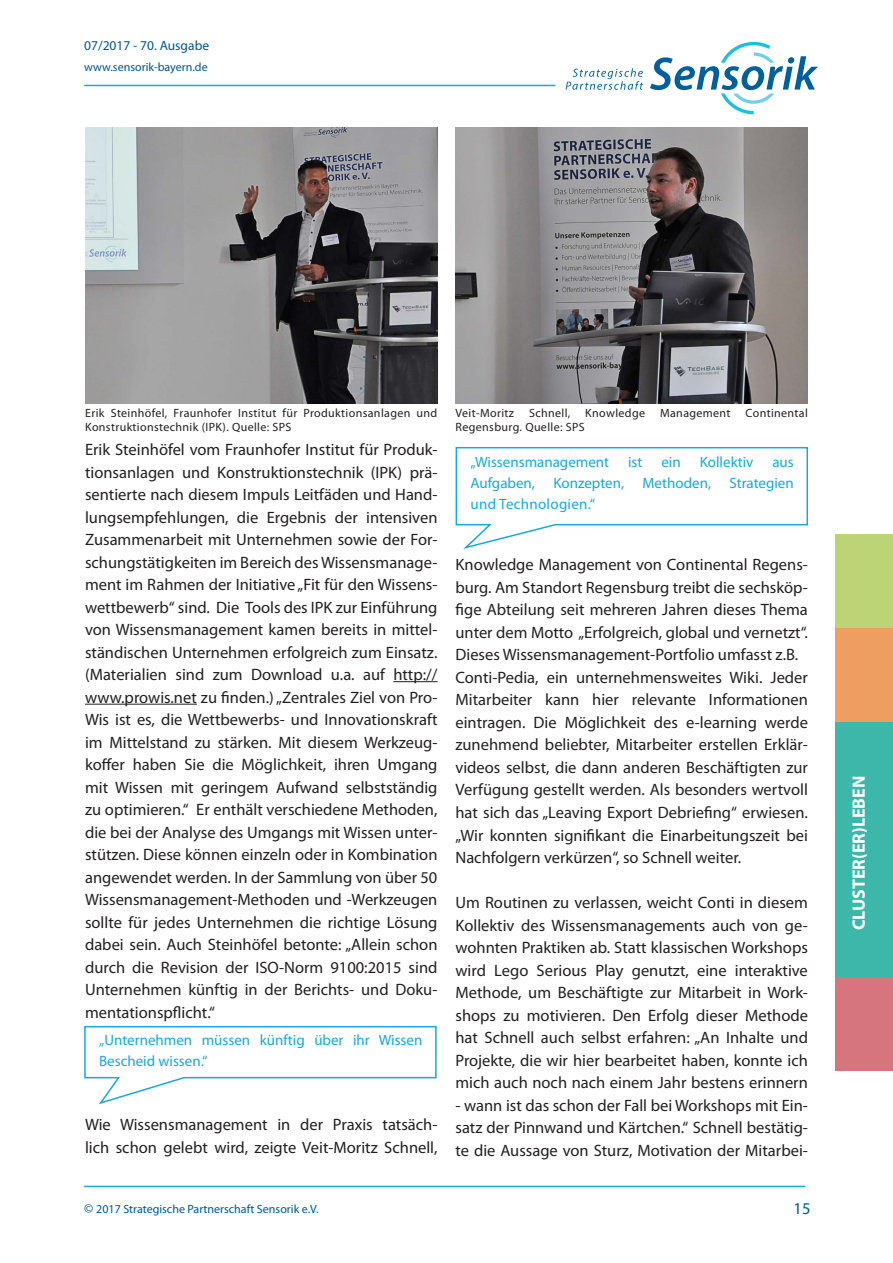
<style>
.page{position:relative;width:893px;height:1263px;background:#fff}
.page>*{position:absolute;margin:0;border:0;box-sizing:border-box;transform-origin:0 0}
.t1{font:700 18px "Myriad Pro";color:#fff}
.t2{font:16.5px/22.5px "Myriad Pro";color:#231f20;text-align:justify}
.t3{font:16.5px "Myriad Pro";color:#005595}
.t4{font:15px/21px "Myriad Pro";color:#16a8de}
.t5{font:13.5px "Myriad Pro";color:#005595}
.t6{font:12px/13.5px "Myriad Pro";letter-spacing:.03em;color:#231f20}
.t7{font:12px "Myriad Pro";color:#005595}
.s1{font-size:13.5px}
</style>
<div class="page">
<hr style="left:84px;top:85px;width:471px;height:1px;background:#16a8de">
<hr style="left:84px;top:1186px;width:721px;height:1px;background:#16a8de">
<div style="left:835px;top:722px;width:58px;height:255px;background:#3cb7a9"></div>
<div style="left:835px;top:534px;width:58px;height:94px;background:#bdd476"></div>
<div style="left:835px;top:628px;width:58px;height:94px;background:#ee9e61"></div>
<div style="left:835px;top:977px;width:58px;height:94px;background:#d6757d"></div>
<svg style="left:566px;top:68px;width:77px;height:22px"></svg>
<svg style="left:650px;top:42px;width:168px;height:72px"></svg>
<hr style="left:393px;top:681px;width:44px;height:1px;background:#231f20">
<hr style="left:85px;top:704px;width:112px;height:1px;background:#231f20">
<img style="left:85px;top:128px;width:352px;height:276px">
<svg style="left:84px;top:1025px;width:353px;height:80px"></svg>
<svg style="left:455px;top:446px;width:353px;height:103px"></svg>
<img style="left:455px;top:128px;width:353px;height:276px">
<p class="t5" style="left:84px;top:38px;width:126px">07/2017 - 70. Ausgabe</p>
<p class="t7" style="left:84px;top:60px;width:125px">www.sensorik-bayern.de</p>
<p class="t6" style="left:85px;top:407px;width:354px">Erik Steinhöfel, Fraunhofer Institut für Produktionsanlagen und<br>Konstruktionstechnik (IPK). Quelle: SPS</p>
<p class="t6" style="left:456px;top:407px;width:354px">Veit-Moritz Schnell, Knowledge Management Continental<br>Regensburg. Quelle: SPS</p>
<p class="t2" style="left:85px;top:438px;width:354px">Erik Steinhöfel vom Fraunhofer Institut für Produk&shy;tionsanlagen und Konstruktionstechnik (IPK) prä&shy;sentierte nach diesem Impuls Leitfäden und Hand&shy;lungsempfehlungen, die Ergebnis der intensiven Zusammenarbeit mit Unternehmen sowie der For&shy;schungstätigkeiten im Bereich des Wissensmanage&shy;ment im Rahmen der Initiative „Fit für den Wissens&shy;wettbewerb“ sind. Die Tools des IPK zur Einführung von Wissensmanagement kamen bereits in mittel&shy;ständischen Unternehmen erfolgreich zum Einsatz. (Materialien sind zum Download u.a. auf http:// www.prowis.net zu finden.) „Zentrales Ziel von Pro-Wis ist es, die Wettbewerbs- und Innovationskraft im Mittelstand zu stärken. Mit diesem Werkzeug&shy;koffer haben Sie die Möglichkeit, ihren Umgang mit Wissen mit geringem Aufwand selbstständig zu optimieren.“ Er enthält verschiedene Methoden, die bei der Analyse des Umgangs mit Wissen unter&shy;stützen. Diese können einzeln oder in Kombination angewendet werden. In der Sammlung von über 50<br>Wissensmanagement-Methoden und -Werkzeugen sollte für jedes Unternehmen die richtige Lösung dabei sein. Auch Steinhöfel betonte: „Allein schon durch die Revision der ISO-Norm 9100:2015 sind Unternehmen künftig in der Berichts- und Doku&shy;mentationspflicht.“</p>
<p class="t4" style="left:99px;top:1029px;width:325px">„Unternehmen müssen künftig über ihr Wissen<br>Bescheid wissen.“</p>
<p class="t2" style="left:85px;top:1114px;width:354px">Wie Wissensmanagement in der Praxis tatsäch&shy;lich schon gelebt wird, zeigte Veit-Moritz Schnell,</p>
<p class="t4" style="left:470px;top:451px;width:140px">„Wissensmanagement</p>
<p class="t4" style="left:628px;top:451px;width:16px">ist</p>
<p class="t4" style="left:661px;top:451px;width:21px">ein</p>
<p class="t4" style="left:700px;top:451px;width:55px">Kollektiv</p>
<p class="t4" style="left:470px;top:451px;width:325px;text-align:justify;text-indent:302px">aus Aufgaben, Konzepten, Methoden, Strategien und Technologien.“</p>
<p class="t2" style="left:455px;top:554px;width:354px;text-align:left">Knowledge Management von Continental Regens&shy;burg. Am Standort Regensburg treibt die sechsköp&shy;fige Abteilung seit mehreren Jahren dieses Thema unter dem Motto „Erfolgreich, global und vernetzt“.<br>Dieses Wissensmanagement-Portfolio umfasst z.B.<br>Conti-Pedia, ein unternehmensweites Wiki. Jeder Mitarbeiter kann hier relevante Informationen eintragen. Die Möglichkeit des e-learning werde zunehmend beliebter, Mitarbeiter erstellen Erklär&shy;videos selbst, die dann anderen Beschäftigten zur Verfügung gestellt werden. Als besonders wertvoll hat sich das „Leaving Export Debriefing“ erwiesen. „Wir konnten signifikant die Einarbeitungszeit bei Nachfolgern verkürzen“, so Schnell weiter.</p>
<p class="t2" style="left:455px;top:891px;width:354px">Um Routinen zu verlassen, weicht Conti in diesem Kollektiv des Wissensmanagements auch von ge&shy;wohnten Praktiken ab. Statt klassischen Workshops wird Lego Serious Play genutzt, eine interaktive Methode, um Beschäftigte zur Mitarbeit in Work&shy;shops zu motivieren. Den Erfolg dieser Methode hat Schnell auch selbst erfahren: „An Inhalte und Projekte, die wir hier bearbeitet haben, konnte ich mich auch noch nach einem Jahr bestens erinnern</p>
<p class="t2" style="left:455px;top:1094px;width:354px">- wann ist das schon der Fall bei Workshops mit Ein&shy;satz der Pinnwand und Kärtchen.“ Schnell bestätig&shy;te die Aussage von Sturz, Motivation der Mitarbei-</p>
<p class="t7" style="left:84px;top:1203px;width:236px"><span class="s1">©</span> 2017 Strategische Partnerschaft Sensorik e.V.</p>
<p class="t3" style="left:793px;top:1199px;width:18px">15</p>
<p class="t1" style="left:849px;top:930px;width:156px;rotate:-90deg">CLUSTER(ER)LEBEN</p>
</div>
